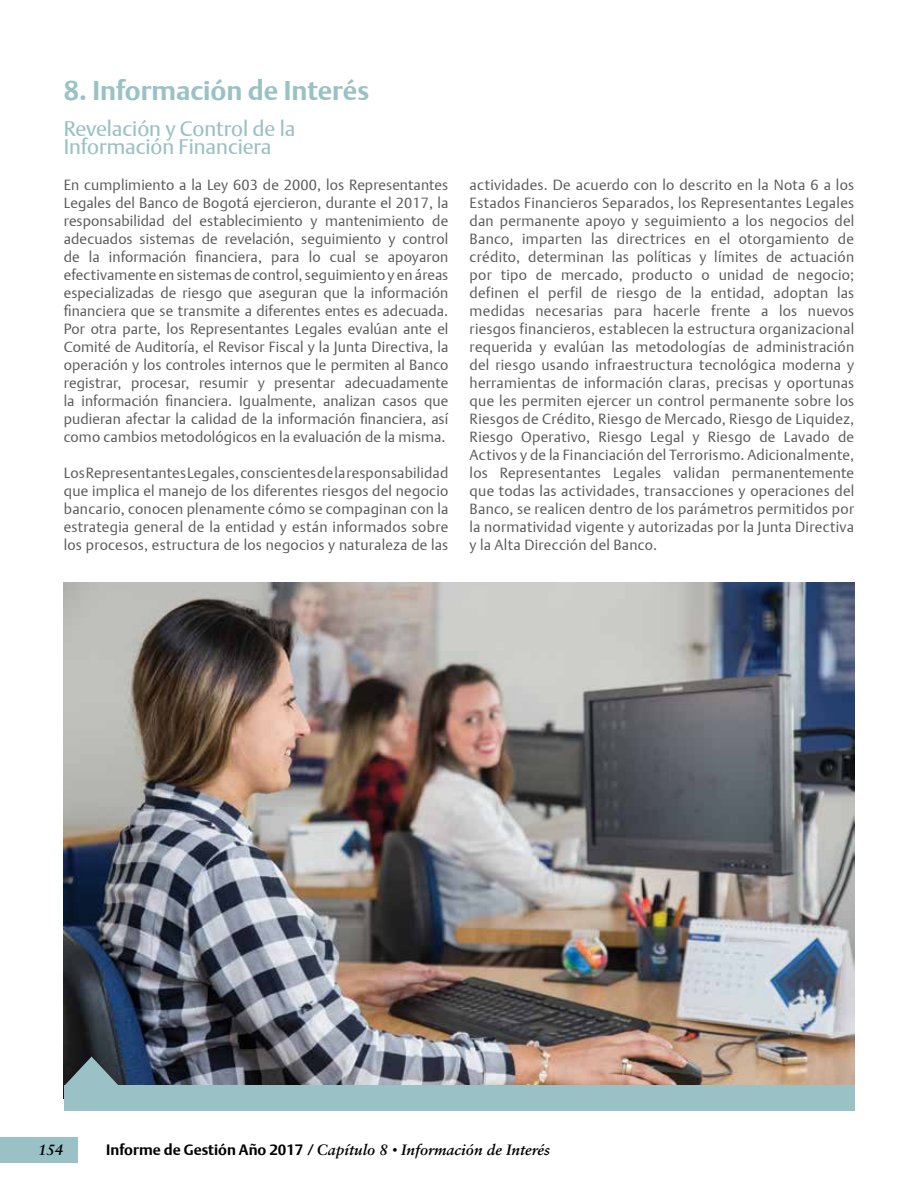
<style>
.page{position:relative;width:918px;height:1188px;background:#fff}
.page>*{position:absolute;margin:0;border:0;box-sizing:border-box;transform-origin:0 0}
.t1{font:700 27px "DTL Argo T";color:#9ac1c5}
.t2{font:21px/18px "DTL Argo T";letter-spacing:-.005em;color:#9ac1c5}
.t3{font:italic 700 15px "Sabon LT Std";color:#000}
.t4{font:14.7px/18px "DTL Argo T Light";letter-spacing:.015em;color:#58595b;text-align:justify}
.s1{font-family:"DTL Argo T";font-style:normal}
.s2{font-family:"Gill Sans";font-weight:400;font-style:normal}
</style>
<div class="page">
<img style="left:64px;top:583px;width:790px;height:502px">
<svg style="left:64px;top:1057px;width:55px;height:28px;background:#5d7276"></svg>
<div style="left:64px;top:1085px;width:790px;height:25px;background:#9ac1c5"></div>
<div style="left:0;top:1137px;width:78px;height:25px;background:#9ac1c5"></div>
<h1 class="t1" style="left:64px;top:74px;width:307px">8. Información de Interés</h1>
<h2 class="t2" style="left:64px;top:119px;width:233px">Revelación y Control de la<br>Información Financiera</h2>
<p class="t4" style="left:64px;top:175px;width:386px">En cumplimiento a la Ley 603 de 2000, los Representantes Legales del Banco de Bogotá ejercieron, durante el 2017, la responsabilidad del establecimiento y mantenimiento de adecuados sistemas de revelación, seguimiento y control de la información financiera, para lo cual se apoyaron efectivamente en sistemas de control, seguimiento y en áreas especializadas de riesgo que aseguran que la información financiera que se transmite a diferentes entes es adecuada.<br>Por otra parte, los Representantes Legales evalúan ante el Comité de Auditoría, el Revisor Fiscal y la Junta Directiva, la operación y los controles internos que le permiten al Banco registrar, procesar, resumir y presentar adecuadamente la información financiera. Igualmente, analizan casos que pudieran afectar la calidad de la información financiera, así como cambios metodológicos en la evaluación de la misma.</p>
<p class="t4" style="left:64px;top:463px;width:386px">Los Representantes Legales, conscientes de la responsabilidad que implica el manejo de los diferentes riesgos del negocio bancario, conocen plenamente cómo se compaginan con la estrategia general de la entidad y están informados sobre los procesos, estructura de los negocios y naturaleza de las</p>
<p class="t4" style="left:470px;top:175px;width:386px">actividades. De acuerdo con lo descrito en la Nota 6 a los Estados Financieros Separados, los Representantes Legales dan permanente apoyo y seguimiento a los negocios del Banco, imparten las directrices en el otorgamiento de crédito, determinan las políticas y límites de actuación por tipo de mercado, producto o unidad de negocio; definen el perfil de riesgo de la entidad, adoptan las medidas necesarias para hacerle frente a los nuevos riesgos financieros, establecen la estructura organizacional requerida y evalúan las metodologías de administración del riesgo usando infraestructura tecnológica moderna y herramientas de información claras, precisas y oportunas que les permiten ejercer un control permanente sobre los Riesgos de Crédito, Riesgo de Mercado, Riesgo de Liquidez, Riesgo Operativo, Riesgo Legal y Riesgo de Lavado de Activos y de la Financiación del Terrorismo. Adicionalmente, los Representantes Legales validan permanentemente que todas las actividades, transacciones y operaciones del Banco, se realicen dentro de los parámetros permitidos por la normatividad vigente y autorizadas por la Junta Directiva y la Alta Dirección del Banco.</p>
<p class="t3" style="left:38px;top:1141px;width:27px">154</p>
<p class="t3" style="left:106px;top:1141px;width:445px"><span class="s1">Informe de Gestión Año 2017</span> / Capítulo 8 <span class="s2">•</span> Información de Interés</p>
</div>
